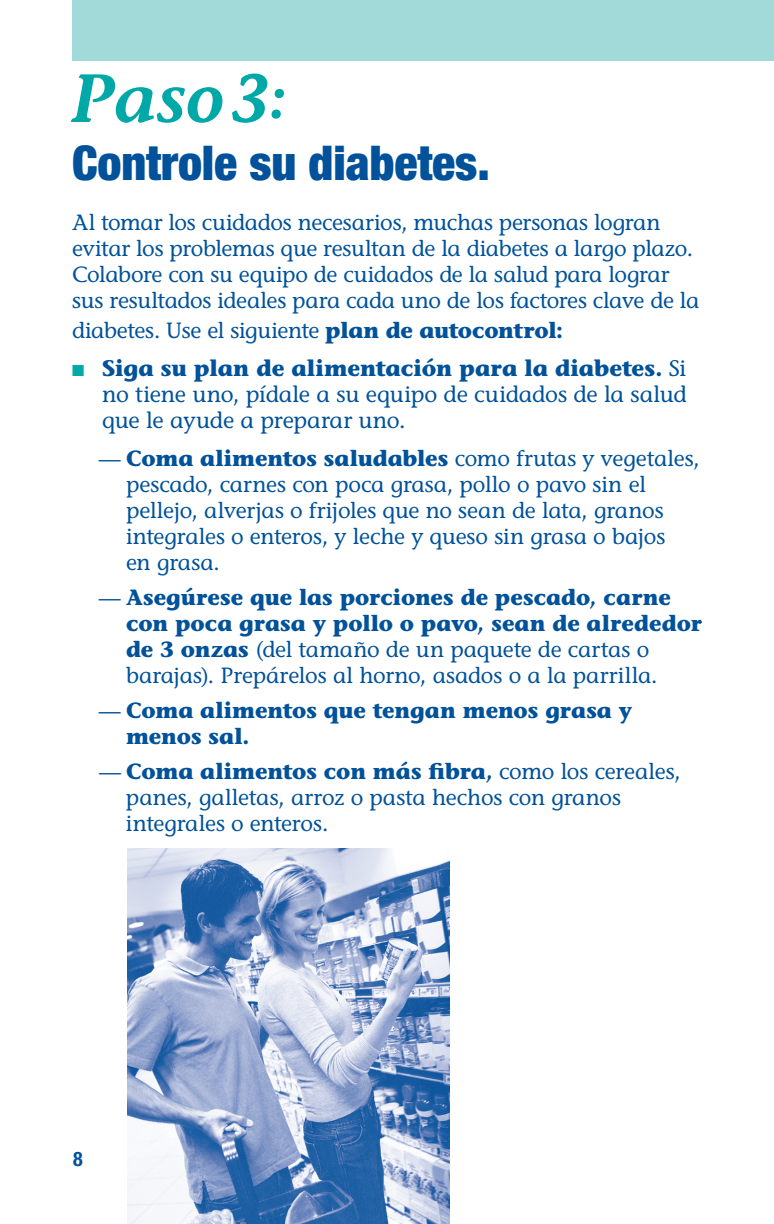
<style>
.page{position:relative;width:774px;height:1224px;background:#fff}
.page>*{position:absolute;margin:0;border:0;box-sizing:border-box;transform-origin:0 0}
.t1{font:italic 600 68px "Stone Informal Std";color:#00a9a7}
.t2{font:900 condensed 48px "Helvetica Neue LT Std";letter-spacing:-.005em;color:#01529a}
.Text{font:500 22.4px/26px "Stone Informal Std";letter-spacing:-.005em;color:#01529a;text-align:justify}
.Text-2{font:500 22px/26px "Stone Informal Std";letter-spacing:-.01em;color:#01529a}
.Text-3{font:700 22px/26px "Stone Informal Std";color:#01529a}
.Text-4{font:700 condensed 20px "Helvetica Neue LT Std";color:#01529a}
.s1{font-size:60px}
.s2{font-weight:700}
.s3{color:#00a9a7}
.s4{font-weight:500}
</style>
<div class="page">
<div style="left:72px;top:0;width:702px;height:60px;background:#a2dada"></div>
<img style="left:128px;top:849px;width:322px;height:375px">
<p class="t1" style="left:72px;top:58px;width:223px">Paso 3<span class="s1">:</span></p>
<p class="t2" style="left:72px;top:133px;width:419px">Controle su diabetes.</p>
<p class="Text-2" style="left:72px;top:209px;width:629px">Al tomar los cuidados necesarios, muchas personas logran evitar los problemas que resultan de la diabetes a largo plazo.<br>Colabore con su equipo de cuidados de la salud para lograr sus resultados ideales para cada uno de los factores clave de la</p>
<p class="Text-2" style="left:72px;top:317px;width:493px">diabetes. Use el siguiente <span class="s2">plan de autocontrol:</span></p>
<p class="Text" style="left:102px;top:355px;width:586px;text-indent:-30px"><span class="s3">■</span> <span class="s2">Siga su plan de alimentación para la diabetes.</span> Si no tiene uno, pídale a su equipo de cuidados de la salud que le ayude a preparar uno.</p>
<p class="Text-2" style="left:126px;top:445px;width:575px;text-indent:-27px">— <span class="s2">Coma alimentos saludables</span> como frutas y vegetales, pescado, carnes con poca grasa, pollo o pavo sin el pellejo, alverjas o frijoles que no sean de lata, granos integrales o enteros, y leche y queso sin grasa o bajos<br>en grasa.</p>
<p class="Text-3" style="left:126px;top:584px;width:578px;text-indent:-27px"><span class="s4">—</span> Asegúrese que las porciones de pescado, carne con poca grasa y pollo o pavo, sean de alrededor de 3 onzas <span class="s4">(del tamaño de un paquete de cartas o barajas). Prepárelos al horno, asados o a la parrilla.</span></p>
<p class="Text-3" style="left:126px;top:697px;width:508px;text-indent:-27px"><span class="s4">—</span> Coma alimentos que tengan menos grasa y menos sal.</p>
<p class="Text-2" style="left:126px;top:758px;width:556px;text-indent:-27px">— <span class="s2">Coma alimentos con más fibra,</span> como los cereales, panes, galletas, arroz o pasta hechos con granos integrales o enteros.</p>
<p class="Text-4" style="left:73px;top:1147px;width:11px">8</p>
</div>
